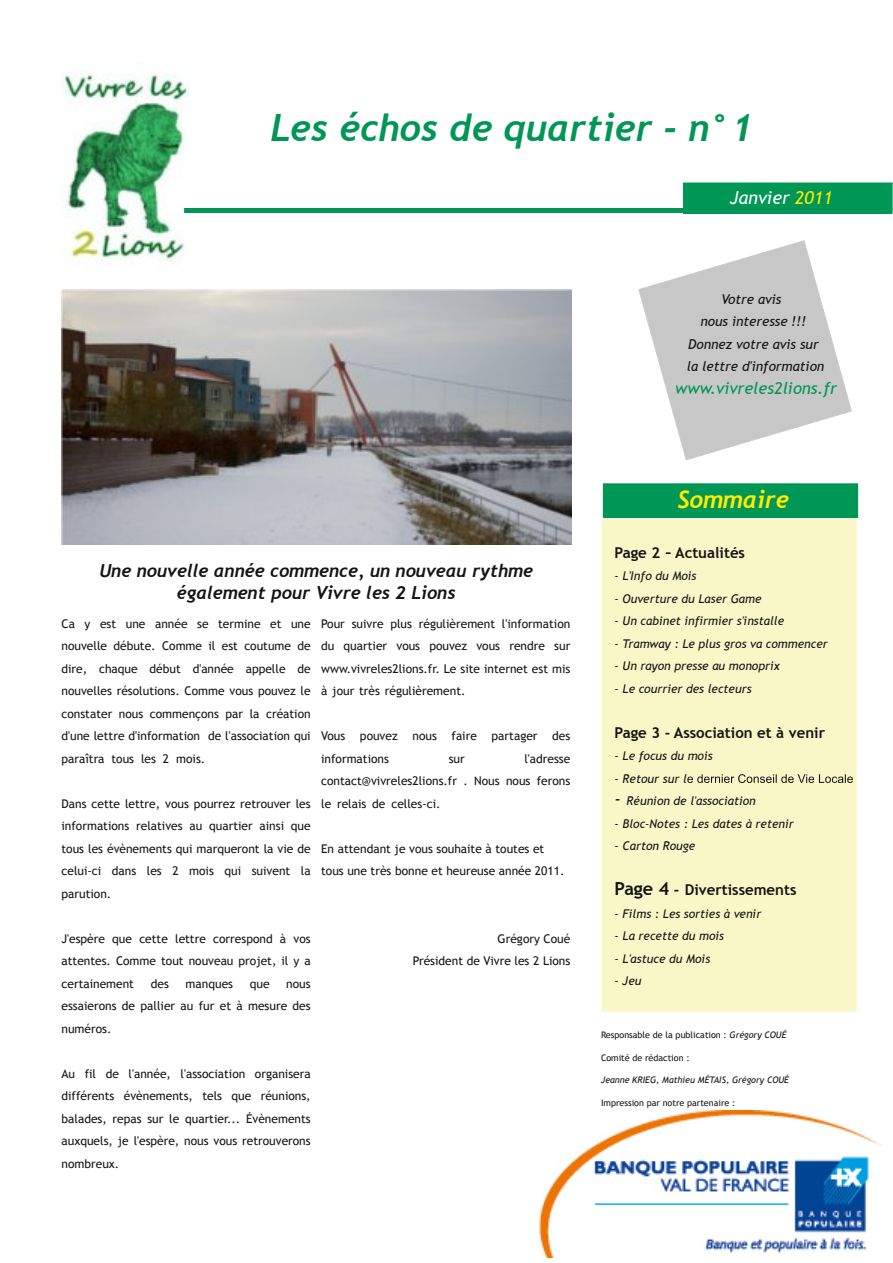
<style>
.page{position:relative;width:893px;height:1263px;background:#fff}
.page>*{position:absolute;margin:0;border:0;box-sizing:border-box;transform-origin:0 0}
.t1{font:italic 700 37.5px "Trebuchet";color:#009656}
.t2{font:italic 700 24px "Trebuchet";color:#ffec00}
.t3{font:italic 700 18px/22.5px "Trebuchet";color:#161413;text-align:center}
.t4{font:italic 18px "Trebuchet MS";color:#fff}
.t5{font:italic 16.5px "Trebuchet MS";color:#009656}
.t6{font:700 15px "Trebuchet MS";color:#161413}
.t7{font:italic 13.5px "Trebuchet MS";color:#161413}
.t8{font:12px/22.5px "Trebuchet MS";color:#161413;text-align:justify}
.t9{font:italic 12px "Trebuchet MS";color:#161413}
.t10{font:9px "Trebuchet MS";color:#161413}
.t11{font:italic 9px "Trebuchet MS";color:#161413}
.s1{color:#ffec00}
.s2{font-size:18px}
.s3{font-style:italic}
</style>
<div class="page">
<div style="left:684px;top:183px;width:208px;height:30px;background:#009656"></div>
<img style="left:61px;top:73px;width:128px;height:189px">
<div style="left:185px;top:208px;width:499px;height:4px;border:1px solid #009656"></div>
<div style="left:603px;top:484px;width:255px;height:33px;background:#009656"></div>
<img style="left:62px;top:289px;width:509px;height:255px">
<div style="left:602px;top:519px;width:254px;height:492px;background:#f9f6c7"></div>
<svg style="left:638px;top:240px;width:214px;height:221px"></svg>
<svg style="left:687px;top:774px;width:166px;height:9px"></svg>
<img style="left:539px;top:1110px;width:343px;height:148px">
<h1 class="t1" style="left:270px;top:105px;width:485px">Les échos de quartier - n°1</h1>
<h3 class="t4" style="left:730px;top:187px;width:104px">Janvier <span class="s1">2011</span></h3>
<p class="t7" style="left:721px;top:291px;width:62px">Votre avis</p>
<p class="t7" style="left:700px;top:314px;width:108px">nous interesse !!!</p>
<p class="t7" style="left:688px;top:336px;width:132px">Donnez votre avis sur</p>
<p class="t7" style="left:687px;top:359px;width:139px">la lettre d'information</p>
<h3 class="t5" style="left:675px;top:378px;width:163px">www.vivreles2lions.fr</h3>
<h3 class="t3" style="left:99px;top:559px;width:435px">Une nouvelle année commence, un nouveau rythme également pour Vivre les 2 Lions</h3>
<p class="t8" style="left:62px;top:612px;width:251px">Ca y est une année se termine et une nouvelle débute. Comme il est coutume de dire, chaque début d'année appelle de nouvelles résolutions. Comme vous pouvez le constater nous commençons par la création d'une lettre d'information de l'association qui paraîtra tous les 2 mois.</p>
<p class="t8" style="left:62px;top:792px;width:251px">Dans cette lettre, vous pourrez retrouver les informations relatives au quartier ainsi que tous les évènements qui marqueront la vie de celui-ci dans les 2 mois qui suivent la parution.</p>
<p class="t8" style="left:62px;top:927px;width:251px">J'espère que cette lettre correspond à vos attentes. Comme tout nouveau projet, il y a certainement</p>
<p class="t8" style="left:321px;top:612px;width:251px">Pour suivre plus régulièrement l'information du quartier vous pouvez vous rendre sur www.vivreles2lions.fr. Le site internet est mis à jour très régulièrement.</p>
<p class="t8" style="left:321px;top:725px;width:251px">Vous pouvez nous faire partager des informations</p>
<p class="t8" style="left:321px;top:747px;width:251px;text-indent:203px">l'adresse contact@vivreles2lions.fr . Nous nous ferons le relais de celles-ci.</p>
<p class="t8" style="left:321px;top:837px;width:245px">En attendant je vous souhaite à toutes et tous une très bonne et heureuse année 2011.</p>
<p class="t8" style="left:449px;top:747px;width:18px">sur</p>
<p class="t8" style="left:413px;top:927px;width:159px;text-align:right">Grégory Coué<br>Président de Vivre les 2 Lions</p>
<p class="t8" style="left:151px;top:972px;width:20px">des</p>
<p class="t8" style="left:186px;top:972px;width:49px">manques</p>
<p class="t8" style="left:250px;top:972px;width:21px">que</p>
<p class="t8" style="left:62px;top:972px;width:251px;text-indent:225px">nous essaierons de pallier au fur et à mesure des numéros.</p>
<p class="t8" style="left:62px;top:1062px;width:251px">Au fil de l'année, l'association organisera différents évènements, tels que réunions, balades, repas sur le quartier... Évènements auxquels, je l'espère, nous vous retrouverons nombreux.</p>
<h2 class="t2" style="left:677px;top:486px;width:113px">Sommaire</h2>
<p class="t6" style="left:615px;top:544px;width:132px">Page 2 Actualités</p>
<p class="t9" style="left:615px;top:569px;width:83px">- L'Info du Mois</p>
<p class="t9" style="left:615px;top:592px;width:148px">- Ouverture du Laser Game</p>
<p class="t9" style="left:615px;top:614px;width:171px">- Un cabinet infirmier s'installe</p>
<p class="t9" style="left:615px;top:637px;width:215px">- Tramway : Le plus gros va commencer</p>
<p class="t9" style="left:615px;top:659px;width:167px">- Un rayon presse au monoprix</p>
<p class="t9" style="left:615px;top:682px;width:138px">- Le courrier des lecteurs</p>
<p class="t6" style="left:615px;top:724px;width:212px">Page 3 - Association et à venir</p>
<p class="t9" style="left:615px;top:749px;width:100px">- Le focus du mois</p>
<p class="t9" style="left:615px;top:772px;width:74px">- Retour sur l</p>
<p class="t9" style="left:615px;top:794px;width:143px"><span class="s2">-</span> Réunion de l'association</p>
<p class="t9" style="left:615px;top:817px;width:181px">- Bloc-Notes : Les dates à retenir</p>
<p class="t9" style="left:615px;top:839px;width:82px">- Carton Rouge</p>
<p class="t6" style="left:615px;top:881px;width:183px"><span class="s2">Page 4</span> - Divertissements</p>
<p class="t9" style="left:615px;top:907px;width:148px">- Films : Les sorties à venir</p>
<p class="t9" style="left:615px;top:929px;width:111px">- La recette du mois</p>
<p class="t9" style="left:615px;top:952px;width:97px">- L'astuce du Mois</p>
<p class="t9" style="left:615px;top:974px;width:28px">- Jeu</p>
<p class="t10" style="left:601px;top:1029px;width:187px">Responsable de la publication : <span class="s3">Grégory COUÉ</span></p>
<p class="t10" style="left:601px;top:1052px;width:90px">Comité de rédaction :</p>
<p class="t11" style="left:601px;top:1074px;width:190px">Jeanne KRIEG, Mathieu MÉTAIS, Grégory COUÉ</p>
<p class="t10" style="left:601px;top:1097px;width:136px">Impression par notre partenaire :</p>
</div>
